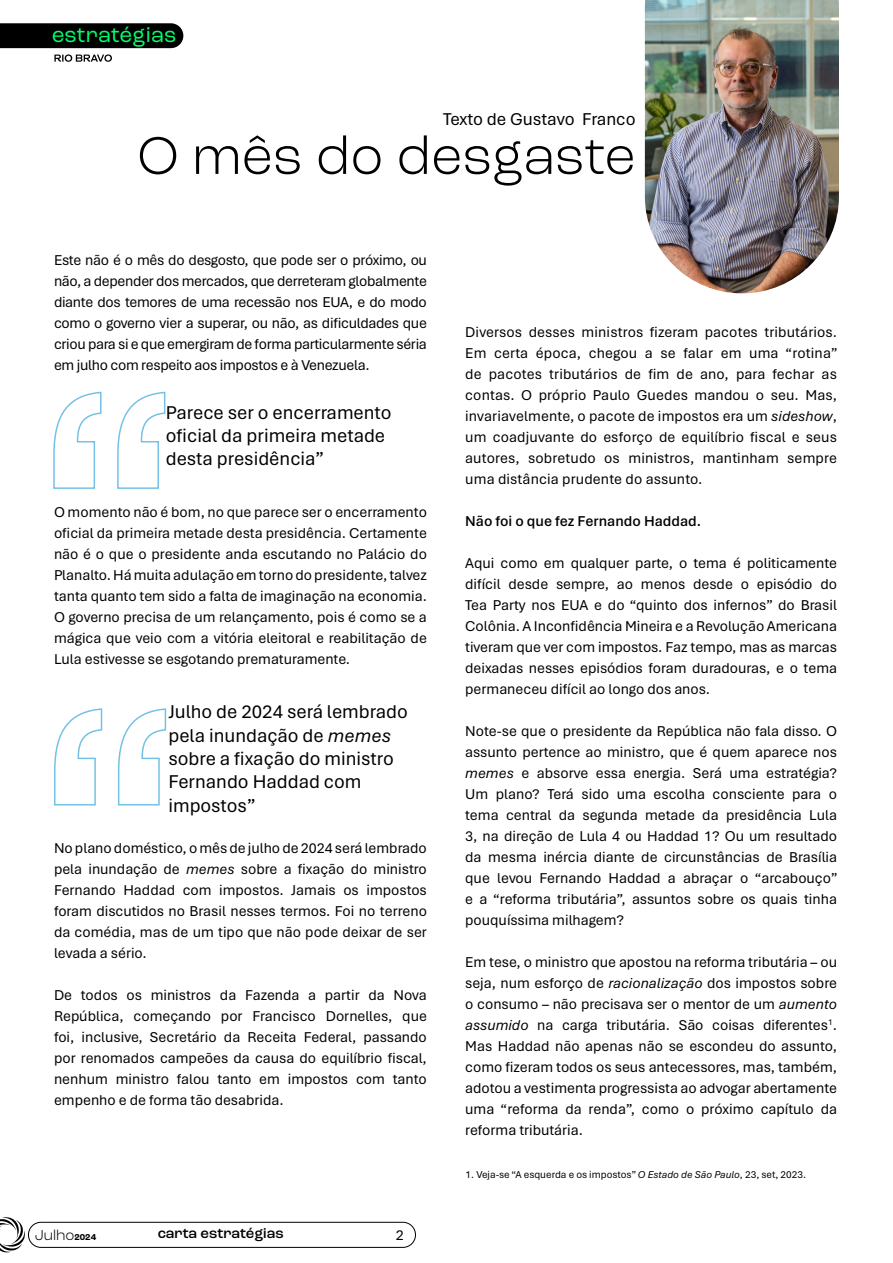
<style>
.page{position:relative;width:893px;height:1263px;background:#fff}
.page>*{position:absolute;margin:0;border:0;box-sizing:border-box;transform-origin:0 0}
.t1{font:300 55.5px "Roc Grotesk";color:#000}
.t2{font:22.5px "Roc Grotesk";color:#00ff6d}
.t3{font:19.5px/23.4px "Aptos";color:#000}
.t4{font:18px "Aptos";color:#000}
.t5{font:15px/21px "Aptos";color:#000;text-align:justify}
.t6{font:600 15px "Aptos";color:#000}
.t7{font:500 15px "Roc Grotesk";color:#000}
.t8{font:300 15px "Roc Grotesk";color:#000}
.t9{font:10.5px "Aptos";color:#000}
.s1{font-style:italic}
.s2{font-weight:700;font-size:9px}
</style>
<div class="page">
<div style="left:0;top:23px;width:183px;height:25px;background:#000"></div>
<svg style="left:54px;top:54px;width:58px;height:8px"></svg>
<div style="left:28px;top:1222px;width:388px;height:26px;border:1px solid #000;border-radius:13px"></div>
<svg style="left:0;top:1217px;width:25px;height:36px"></svg>
<img style="left:645px;top:0;width:194px;height:293px">
<svg style="left:54px;top:708px;width:113px;height:98px"></svg>
<svg style="left:53px;top:391px;width:113px;height:98px"></svg>
<h2 class="t2" style="left:52px;top:21px;width:126px">estratégias</h2>
<p class="t4" style="left:443px;top:107px;width:194px">Texto de Gustavo Franco</p>
<p class="t1" style="left:137px;top:122px;width:500px">O mês do desgaste</p>
<p class="t5" style="left:54px;top:249px;width:374px">Este não é o mês do desgosto, que pode ser o próximo, ou não, a depender dos mercados, que derreteram globalmente diante dos temores de uma recessão nos EUA, e do modo como o governo vier a superar, ou não, as dificuldades que criou para si e que emergiram de forma particularmente séria em julho com respeito aos impostos e à Venezuela.</p>
<p class="t3" style="left:166px;top:400px;width:227px">Parece ser o encerramento oficial da primeira metade</p>
<p class="t3" style="left:166px;top:447px;width:160px">desta presidência”</p>
<p class="t5" style="left:54px;top:501px;width:374px">O momento não é bom, no que parece ser o encerramento oficial da primeira metade desta presidência. Certamente não é o que o presidente anda escutando no Palácio do Planalto. Há muita adulação em torno do presidente, talvez tanta quanto tem sido a falta de imaginação na economia.<br>O governo precisa de um relançamento, pois é como se a mágica que veio com a vitória eleitoral e reabilitação de Lula estivesse se esgotando prematuramente.</p>
<p class="t3" style="left:168px;top:699px;width:241px">Julho de 2024 será lembrado pela inundação de <span class="s1">memes </span>sobre a fixação do ministro<br>Fernando Haddad com impostos”</p>
<p class="t5" style="left:54px;top:837px;width:374px">No plano doméstico, o mês de julho de 2024 será lembrado pela inundação de <span class="s1">memes</span> sobre a fixação do ministro Fernando Haddad com impostos. Jamais os impostos foram discutidos no Brasil nesses termos. Foi no terreno da comédia, mas de um tipo que não pode deixar de ser levada a sério.</p>
<p class="t5" style="left:54px;top:984px;width:374px">De todos os ministros da Fazenda a partir da Nova República, começando por Francisco Dornelles, que foi, inclusive, Secretário da Receita Federal, passando por renomados campeões da causa do equilíbrio fiscal, nenhum ministro falou tanto em impostos com tanto empenho e de forma tão desabrida.</p>
<p class="t8" style="left:35px;top:1226px;width:63px">Julho<span class="s2">2024</span></p>
<p class="t7" style="left:158px;top:1224px;width:127px">carta estratégias</p>
<p class="t5" style="left:396px;top:1224px;width:10px">2</p>
<p class="t5" style="left:465px;top:321px;width:374px">Diversos desses ministros fizeram pacotes tributários.<br>Em certa época, chegou a se falar em uma “rotina” de pacotes tributários de fim de ano, para fechar as contas. O próprio Paulo Guedes mandou o seu. Mas, invariavelmente, o pacote de impostos era um <span class="s1">sideshow</span>, um coadjuvante do esforço de equilíbrio fiscal e seus autores, sobretudo os ministros, mantinham sempre uma distância prudente do assunto.</p>
<p class="t6" style="left:465px;top:511px;width:237px">Não foi o que fez Fernando Haddad.</p>
<p class="t5" style="left:465px;top:552px;width:373px">Aqui como em qualquer parte, o tema é politicamente difícil desde sempre, ao menos desde o episódio do Tea Party nos EUA e do “quinto dos infernos” do Brasil Colônia. A Inconfidência Mineira e a Revolução Americana tiveram que ver com impostos. Faz tempo, mas as marcas deixadas nesses episódios foram duradouras, e o tema permaneceu difícil ao longo dos anos.</p>
<p class="t5" style="left:465px;top:720px;width:374px">Note-se que o presidente da República não fala disso. O assunto pertence ao ministro, que é quem aparece nos <span class="s1">memes</span> e absorve essa energia. Será uma estratégia?<br>Um plano? Terá sido uma escolha consciente para o tema central da segunda metade da presidência Lula 3, na direção de Lula 4 ou Haddad 1? Ou um resultado da mesma inércia diante de circunstâncias de Brasília que levou Fernando Haddad a abraçar o “arcabouço” e a “reforma tributária”, assuntos sobre os quais tinha pouquíssima milhagem?</p>
<p class="t5" style="left:465px;top:951px;width:373px">Em tese, o ministro que apostou na reforma tributária – ou seja, num esforço de <span class="s1">racionalização</span> dos impostos sobre o consumo – não precisava ser o mentor de um <span class="s1">aumento assumido</span> na carga tributária. São coisas diferentes<sup>1</sup>.<br>Mas Haddad não apenas não se escondeu do assunto, como fizeram todos os seus antecessores, mas, também, adotou a vestimenta progressista ao advogar abertamente uma “reforma da renda”, como o próximo capítulo da reforma tributária.</p>
<p class="t9" style="left:466px;top:1167px;width:342px">1. Veja-se “A esquerda e os impostos” <span class="s1">O Estado de São Paulo</span>, 23, set, 2023.</p>
</div>
